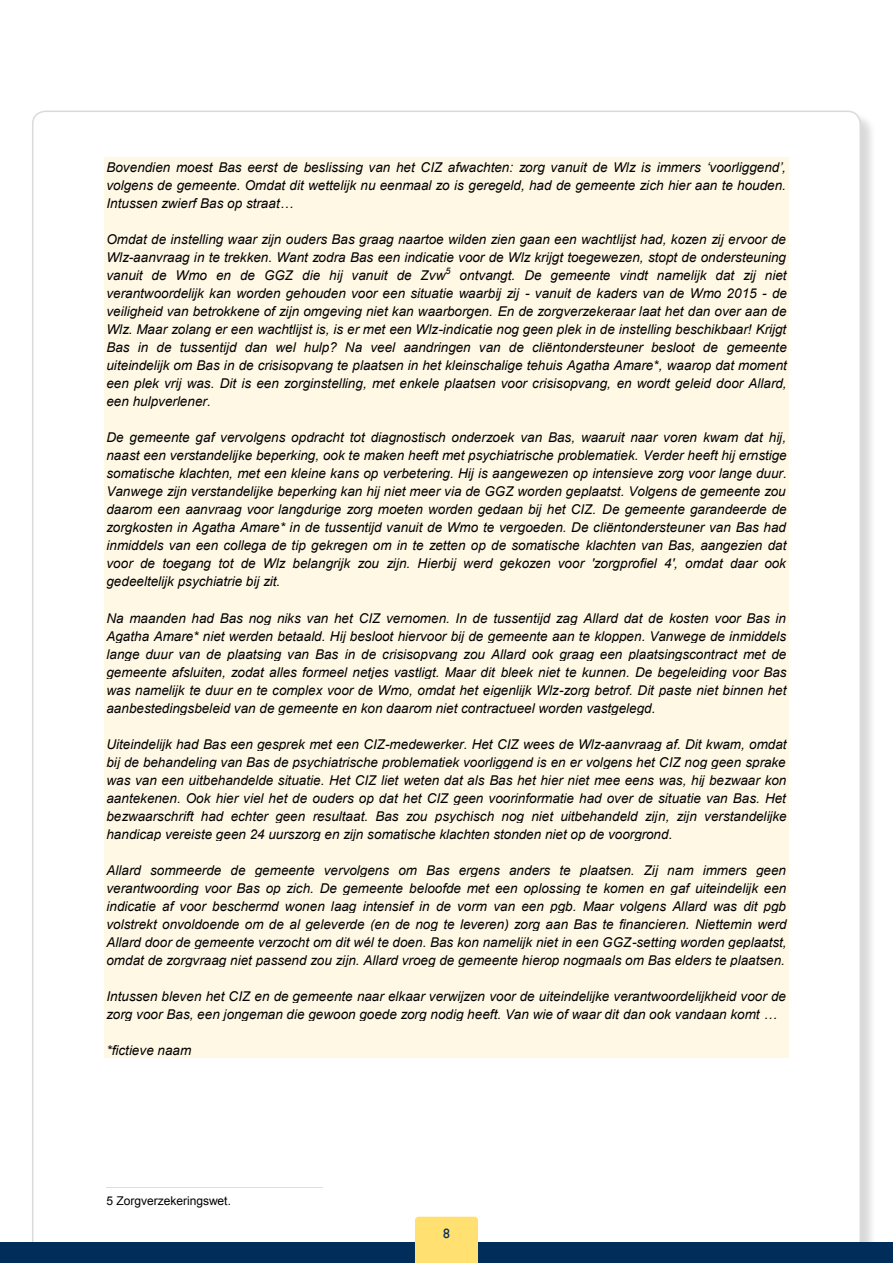
<style>
.page{position:relative;width:893px;height:1263px;background:#fff}
.page>*{position:absolute;margin:0;border:0;box-sizing:border-box;transform-origin:0 0}
.t1{font:italic 13.5px/18px "Arial";letter-spacing:.005em;color:#000;text-align:justify}
.t2{font:italic 13.5px "Arial";letter-spacing:.005em;color:#000}
.t3{font:13.5px "Gill Sans";color:#002d59}
.t4{font:12px "Arial";letter-spacing:-.005em;color:#000}
.t5{font:italic 9px "Arial";color:#000}
.s1{font-style:inherit}
</style>
<div class="page">
<div style="left:0;top:1242px;width:893px;height:21px;background:#002d59"></div>
<div style="left:415px;top:1217px;width:63px;height:46px;background:#ffe071"></div>
<div style="left:104px;top:157px;width:685px;height:18px;background:#fff8e5"></div>
<div style="left:104px;top:175px;width:685px;height:18px;background:#fff8e5"></div>
<div style="left:104px;top:193px;width:685px;height:18px;background:#fff8e5"></div>
<div style="left:104px;top:211px;width:685px;height:18px;background:#fff8e5"></div>
<div style="left:104px;top:229px;width:685px;height:18px;background:#fff8e5"></div>
<div style="left:104px;top:247px;width:685px;height:18px;background:#fff8e5"></div>
<div style="left:104px;top:265px;width:685px;height:18px;background:#fff8e5"></div>
<div style="left:104px;top:283px;width:685px;height:18px;background:#fff8e5"></div>
<div style="left:104px;top:301px;width:685px;height:18px;background:#fff8e5"></div>
<div style="left:104px;top:319px;width:685px;height:18px;background:#fff8e5"></div>
<div style="left:104px;top:337px;width:685px;height:18px;background:#fff8e5"></div>
<div style="left:104px;top:355px;width:685px;height:18px;background:#fff8e5"></div>
<div style="left:104px;top:373px;width:685px;height:18px;background:#fff8e5"></div>
<div style="left:104px;top:391px;width:685px;height:18px;background:#fff8e5"></div>
<div style="left:104px;top:409px;width:685px;height:18px;background:#fff8e5"></div>
<div style="left:104px;top:427px;width:685px;height:18px;background:#fff8e5"></div>
<div style="left:104px;top:445px;width:685px;height:18px;background:#fff8e5"></div>
<div style="left:104px;top:463px;width:685px;height:18px;background:#fff8e5"></div>
<div style="left:104px;top:481px;width:685px;height:18px;background:#fff8e5"></div>
<div style="left:104px;top:499px;width:685px;height:18px;background:#fff8e5"></div>
<div style="left:104px;top:517px;width:685px;height:18px;background:#fff8e5"></div>
<div style="left:104px;top:535px;width:685px;height:18px;background:#fff8e5"></div>
<div style="left:104px;top:553px;width:685px;height:18px;background:#fff8e5"></div>
<div style="left:104px;top:571px;width:685px;height:18px;background:#fff8e5"></div>
<div style="left:104px;top:589px;width:685px;height:18px;background:#fff8e5"></div>
<div style="left:104px;top:607px;width:685px;height:18px;background:#fff8e5"></div>
<div style="left:104px;top:625px;width:685px;height:18px;background:#fff8e5"></div>
<div style="left:104px;top:643px;width:685px;height:18px;background:#fff8e5"></div>
<div style="left:104px;top:661px;width:685px;height:18px;background:#fff8e5"></div>
<div style="left:104px;top:679px;width:685px;height:18px;background:#fff8e5"></div>
<div style="left:104px;top:697px;width:685px;height:18px;background:#fff8e5"></div>
<div style="left:104px;top:715px;width:685px;height:19px;background:#fff8e5"></div>
<div style="left:104px;top:734px;width:685px;height:18px;background:#fff8e5"></div>
<div style="left:104px;top:752px;width:685px;height:18px;background:#fff8e5"></div>
<div style="left:104px;top:770px;width:685px;height:18px;background:#fff8e5"></div>
<div style="left:104px;top:788px;width:685px;height:18px;background:#fff8e5"></div>
<div style="left:104px;top:806px;width:685px;height:18px;background:#fff8e5"></div>
<div style="left:104px;top:824px;width:685px;height:18px;background:#fff8e5"></div>
<div style="left:104px;top:842px;width:685px;height:18px;background:#fff8e5"></div>
<div style="left:104px;top:860px;width:685px;height:18px;background:#fff8e5"></div>
<div style="left:104px;top:878px;width:685px;height:18px;background:#fff8e5"></div>
<div style="left:104px;top:896px;width:685px;height:18px;background:#fff8e5"></div>
<div style="left:104px;top:914px;width:685px;height:18px;background:#fff8e5"></div>
<div style="left:104px;top:932px;width:685px;height:18px;background:#fff8e5"></div>
<div style="left:104px;top:950px;width:685px;height:18px;background:#fff8e5"></div>
<div style="left:104px;top:968px;width:685px;height:18px;background:#fff8e5"></div>
<div style="left:104px;top:986px;width:685px;height:18px;background:#fff8e5"></div>
<div style="left:104px;top:1004px;width:685px;height:18px;background:#fff8e5"></div>
<div style="left:104px;top:1022px;width:685px;height:18px;background:#fff8e5"></div>
<div style="left:104px;top:1040px;width:685px;height:18px;background:#fff8e5"></div>
<hr style="left:106px;top:1187px;width:216px;height:1px;background:#ffe07d">
<p class="t2" style="left:106px;top:159px;width:681px">Bovendien moest Bas eerst de beslissing van het CIZ afwachten: zorg vanuit de Wlz is immers ‘voorliggend’,</p>
<p class="t1" style="left:106px;top:177px;width:681px">volgens de gemeente. Omdat dit wettelijk nu eenmaal zo is geregeld, had de gemeente zich hier aan te houden.<br>Intussen zw<span class="s1">ierf Bas op straat…</span></p>
<p class="t1" style="left:106px;top:231px;width:681px">Omdat de instelling waar zijn ouders Bas graag naartoe wilden zien gaan een wachtlijst had, kozen zij ervoor de Wlz-aanvraag in te trekken. Want zodra Bas een indicatie voor de Wlz krijgt toegewezen, stopt de ondersteuning vanuit de Wmo en de GGZ die hij vanuit de Zvw</p>
<p class="t5" style="left:446px;top:265px;width:7px">5</p>
<p class="t1" style="left:106px;top:267px;width:682px;text-indent:353px">ontvangt. De gemeente vindt namelijk dat zij niet verantwoordelijk kan worden gehouden voor een situatie waarbij zij - vanuit de kaders van de Wmo 2015 - de veiligheid van betrokkene of zijn omgeving niet kan waarborgen. En de zorgverzekeraar laat het dan over aan de Wlz. Maar zolang er een wachtlijst is, is er met een Wlz-indicatie nog geen plek in de instelling beschikbaar! Krijgt Bas in de tussentijd dan wel hulp? Na veel aandringen van de cliëntondersteuner besloot de gemeente uiteindelijk om Bas in de crisisopvang te plaatsen in het kleinschalige tehuis Agatha Amare*, waarop dat moment een plek vrij was. Dit is een zorginstelling, met enkele plaatsen voor crisisopvang, en wordt geleid door Allard, een hulpverlener.</p>
<p class="t1" style="left:106px;top:429px;width:682px">De gemeente gaf vervolgens opdracht tot diagnostisch onderzoek van Bas, waaruit naar voren kwam dat hij, naast een verstandelijke beperking, ook te maken heeft met psychiatrische problematiek. Verder heeft hij ernstige somatische klachten, met een kleine kans op verbetering. Hij is aangewezen op intensieve zorg voor lange duur.<br>Vanwege zijn verstandelijke beperking kan hij niet meer via de GGZ worden geplaatst. Volgens de gemeente zou daarom een aanvraag voor langdurige zorg moeten worden gedaan bij het CIZ. De gemeente garandeerde de zorgkosten in Agatha Amare* in de tussentijd vanuit de Wmo te vergoeden. De cliëntondersteuner van Bas had inmiddels van een collega de tip gekregen om in te zetten op de somatische klachten van Bas, aangezien dat voor de toegang tot de Wlz belangrijk zou zijn. Hierbij werd gekozen voor 'zorgprofiel 4', omdat daar ook gedeeltelijk psychiatrie bij zit.</p>
<p class="t1" style="left:106px;top:609px;width:682px">Na maanden had Bas nog niks van het CIZ vernomen. In de tussentijd zag Allard dat de kosten voor Bas in Agatha Amare* niet werden betaald. Hij besloot hiervoor bij de gemeente aan te kloppen. Vanwege de inmiddels lange duur van de plaatsing van Bas in de crisisopvang zou Allard ook graag een plaatsingscontract met de gemeente afsluiten, zodat alles formeel netjes vastligt. Maar dit bleek niet te kunnen. De begeleiding voor Bas was namelijk te duur en te complex voor de Wmo, omdat het eigenlijk Wlz-zorg betrof. Dit paste niet binnen het aanbestedingsbeleid van de gemeente en kon daarom niet contractueel worden vastgelegd.</p>
<p class="t1" style="left:106px;top:735px;width:682px">Uiteindelijk had Bas een gesprek met een CIZ-medewerker. Het CIZ wees de Wlz-aanvraag af. Dit kwam, omdat bij de behandeling van Bas de psychiatrische problematiek voorliggend is en er volgens het CIZ nog geen sprake was van een uitbehandelde situatie. Het CIZ liet weten dat als Bas het hier niet mee eens was, hij bezwaar kon aantekenen. Ook hier viel het de ouders op dat het CIZ geen voorinformatie had over de situatie van Bas. Het bezwaarschrift had echter geen resultaat. Bas zou psychisch nog niet uitbehandeld zijn, zijn verstandelijke handicap vereiste geen 24 uurszorg en zijn somatische klachten stonden niet op de voorgrond.</p>
<p class="t1" style="left:106px;top:861px;width:682px">Allard sommeerde de gemeente vervolgens om Bas ergens anders te plaatsen. Zij nam immers geen verantwoording voor Bas op zich. De gemeente beloofde met een oplossing te komen en gaf uiteindelijk een indicatie af voor beschermd wonen laag intensief in de vorm van een pgb. Maar volgens Allard was dit pgb volstrekt onvoldoende om de al geleverde (en de nog te leveren) zorg aan Bas te financieren. Niettemin werd Allard door de gemeente verzocht om dit wél te doen. Bas kon namelijk niet in een GGZ-setting worden geplaatst, omdat de zorgvraag niet passend zou zijn. Allard vroeg de gemeente hierop nogmaals om Bas elders te plaatsen.</p>
<p class="t1" style="left:106px;top:987px;width:681px">Intussen bleven het CIZ en de gemeente naar elkaar verwijzen voor de uiteindelijke verantwoordelijkheid voor de zorg voor Bas, een jongeman die gewoon goede zorg nodig heeft. Van wie of waar dit dan ook vandaan komt <span class="s1">…</span></p>
<p class="t1" style="left:106px;top:1041px;width:86px">*fictieve naam</p>
<p class="t4" style="left:106px;top:1193px;width:126px">5 Zorgverzekeringswet.</p>
<p class="t3" style="left:443px;top:1225px;width:8px">8</p>
</div>
